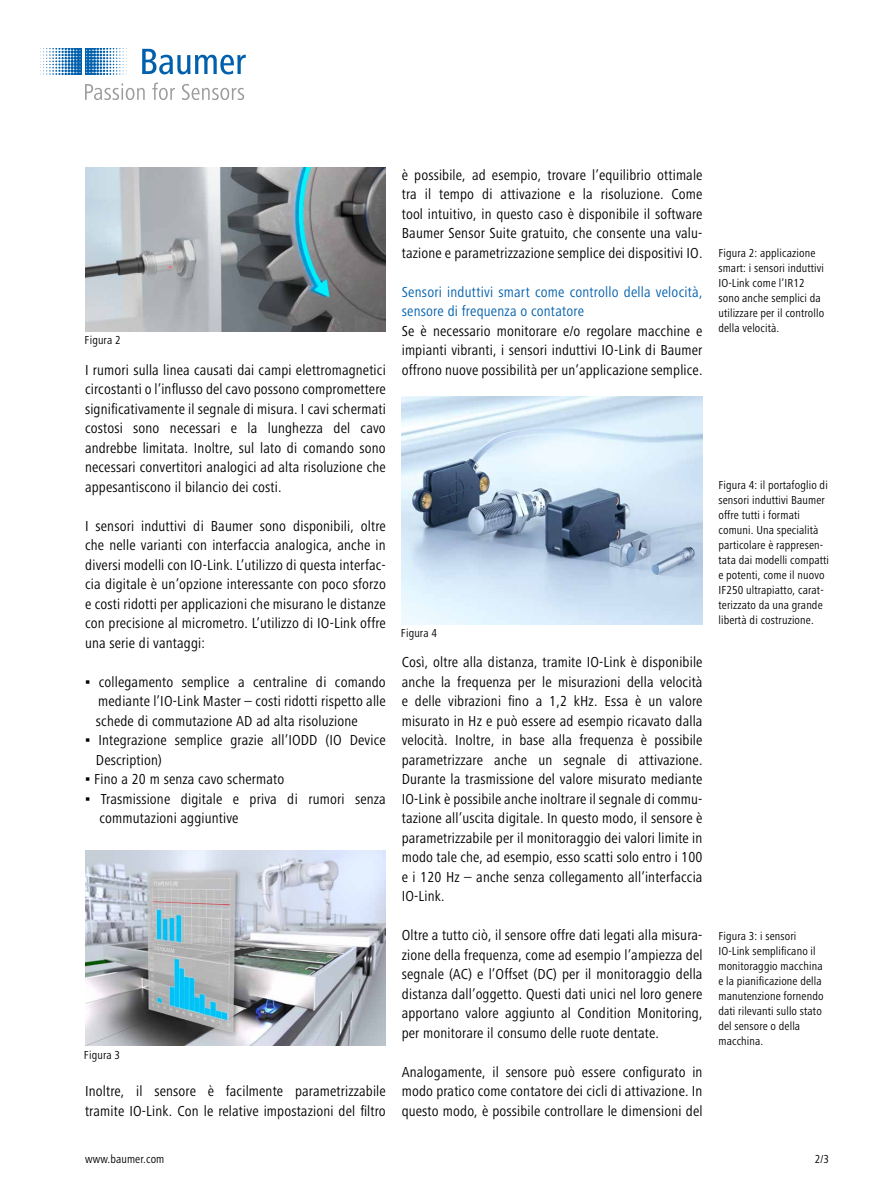
<style>
.page{position:relative;width:893px;height:1188px;background:#fff}
.page>*{position:absolute;margin:0;border:0;box-sizing:border-box;transform-origin:0 0}
.t1{font:condensed 15px/19.5px "Frutiger Next Pro";letter-spacing:.01em;color:#000;text-align:justify}
.t2{font:condensed 15px/19.5px "Frutiger Next Pro";letter-spacing:.015em;color:#0060ad}
.t3{font:condensed 12px/15px "Frutiger Next Pro";letter-spacing:.01em;color:#000}
.s1{font-family:"Arial";font-stretch:normal}
</style>
<div class="page">
<img style="left:85px;top:167px;width:301px;height:164px">
<img style="left:402px;top:397px;width:300px;height:227px">
<img style="left:85px;top:850px;width:301px;height:196px">
<svg style="left:142px;top:49px;width:104px;height:25px"></svg>
<svg style="left:40px;top:49px;width:87px;height:26px"></svg>
<svg style="left:85px;top:83px;width:60px;height:17px"></svg>
<svg style="left:152px;top:83px;width:23px;height:17px"></svg>
<svg style="left:182px;top:84px;width:62px;height:16px"></svg>
<p class="t3" style="left:85px;top:332px;width:38px">Figura 2</p>
<p class="t1" style="left:85px;top:360px;width:302px">I rumori sulla linea causati dai campi elettromagnetici circostanti o l’influsso del cavo possono compromettere significativamente il segnale di misura. I cavi schermati costosi sono necessari e la lunghezza del cavo andrebbe limitata. Inoltre, sul lato di comando sono necessari convertitori analogici ad alta risoluzione che appesantiscono il bilancio dei costi.</p>
<p class="t1" style="left:85px;top:516px;width:302px">I sensori induttivi di Baumer sono disponibili, oltre che nelle varianti con interfaccia analogica, anche in diversi modelli con IO-Link. L’utilizzo di questa interfac&shy;cia digitale è un’opzione interessante con poco sforzo e costi ridotti per applicazioni che misurano le distanze con precisione al micrometro. L’utilizzo di IO-Link offre una serie di vantaggi:</p>
<p class="t1" style="left:96px;top:672px;width:291px;text-indent:-11px"><span class="s1">▪</span> collegamento semplice a centraline di comando mediante l’IO-Link Master – costi ridotti rispetto alle schede di commutazione AD ad alta risoluzione</p>
<p class="t1" style="left:96px;top:730px;width:291px;text-indent:-11px"><span class="s1">▪</span> Integrazione semplice grazie all’IODD (IO Device<br>Description)</p>
<p class="t1" style="left:85px;top:769px;width:201px"><span class="s1">▪</span> Fino a 20 m senza cavo schermato</p>
<p class="t1" style="left:100px;top:789px;width:288px;text-indent:-15px"><span class="s1">▪</span> Trasmissione digitale e priva di rumori senza commutazioni aggiuntive</p>
<p class="t3" style="left:84px;top:1048px;width:38px">Figura 3</p>
<p class="t1" style="left:85px;top:1081px;width:302px">Inoltre, il sensore è facilmente parametrizzabile tramite IO-Link. Con le relative impostazioni del filtro</p>
<p class="t1" style="left:402px;top:165px;width:302px">è possibile, ad esempio, trovare l’equilibrio ottimale tra il tempo di attivazione e la risoluzione. Come tool intuitivo, in questo caso è disponibile il software Baumer Sensor Suite gratuito, che consente una valu&shy;tazione e parametrizzazione semplice dei dispositivi IO.</p>
<p class="t2" style="left:402px;top:282px;width:302px">Sensori induttivi smart come controllo della velocità, sensore di frequenza o contatore</p>
<p class="t1" style="left:402px;top:321px;width:302px">Se è necessario monitorare e/o regolare macchine e impianti vibranti, i sensori induttivi IO-Link di Baumer offrono nuove possibilità per un’applicazione semplice.</p>
<p class="t3" style="left:718px;top:245px;width:107px">Figura 2: applicazione smart: i sensori induttivi<br>IO-Link come l’IR12 sono anche semplici da utilizzare per il controllo della velocità.</p>
<p class="t3" style="left:401px;top:626px;width:38px">Figura 4</p>
<p class="t1" style="left:402px;top:652px;width:302px">Così, oltre alla distanza, tramite IO-Link è disponibile anche la frequenza per le misurazioni della velocità e delle vibrazioni fino a 1,2 kHz. Essa è un valore misurato in Hz e può essere ad esempio ricavato dalla velocità. Inoltre, in base alla frequenza è possibile parametrizzare anche un segnale di attivazione.<br>Durante la trasmissione del valore misurato mediante IO-Link è possibile anche inoltrare il segnale di commu&shy;tazione all’uscita digitale. In questo modo, il sensore è parametrizzabile per il monitoraggio dei valori limite in modo tale che, ad esempio, esso scatti solo entro i 100 e i 120 Hz – anche senza collegamento all’interfaccia IO-Link.</p>
<p class="t1" style="left:402px;top:925px;width:302px">Oltre a tutto ciò, il sensore offre dati legati alla misura&shy;zione della frequenza, come ad esempio l’ampiezza del segnale (AC) e l’Offset (DC) per il monitoraggio della distanza dall’oggetto. Questi dati unici nel loro genere apportano valore aggiunto al Condition Monitoring, per monitorare il consumo delle ruote dentate.</p>
<p class="t1" style="left:402px;top:1062px;width:302px">Analogamente, il sensore può essere configurato in modo pratico come contatore dei cicli di attivazione. In questo modo, è possibile controllare le dimensioni del</p>
<p class="t3" style="left:718px;top:478px;width:112px">Figura 4: il portafoglio di sensori induttivi Baumer offre tutti i formati comuni. Una specialità particolare è rappresen&shy;tata dai modelli compatti e potenti, come il nuovo<br>IF250 ultrapiatto, carat&shy;terizzato da una grande libertà di costruzione.</p>
<p class="t3" style="left:718px;top:929px;width:107px">Figura 3: i sensori<br>IO-Link semplificano il monitoraggio macchina e la pianificazione della manutenzione fornendo dati rilevanti sullo stato del sensore o della macchina.</p>
<p class="t3" style="left:85px;top:1152px;width:81px">www.baumer.com</p>
<p class="t3" style="left:815px;top:1152px;width:16px">2/3</p>
</div>
